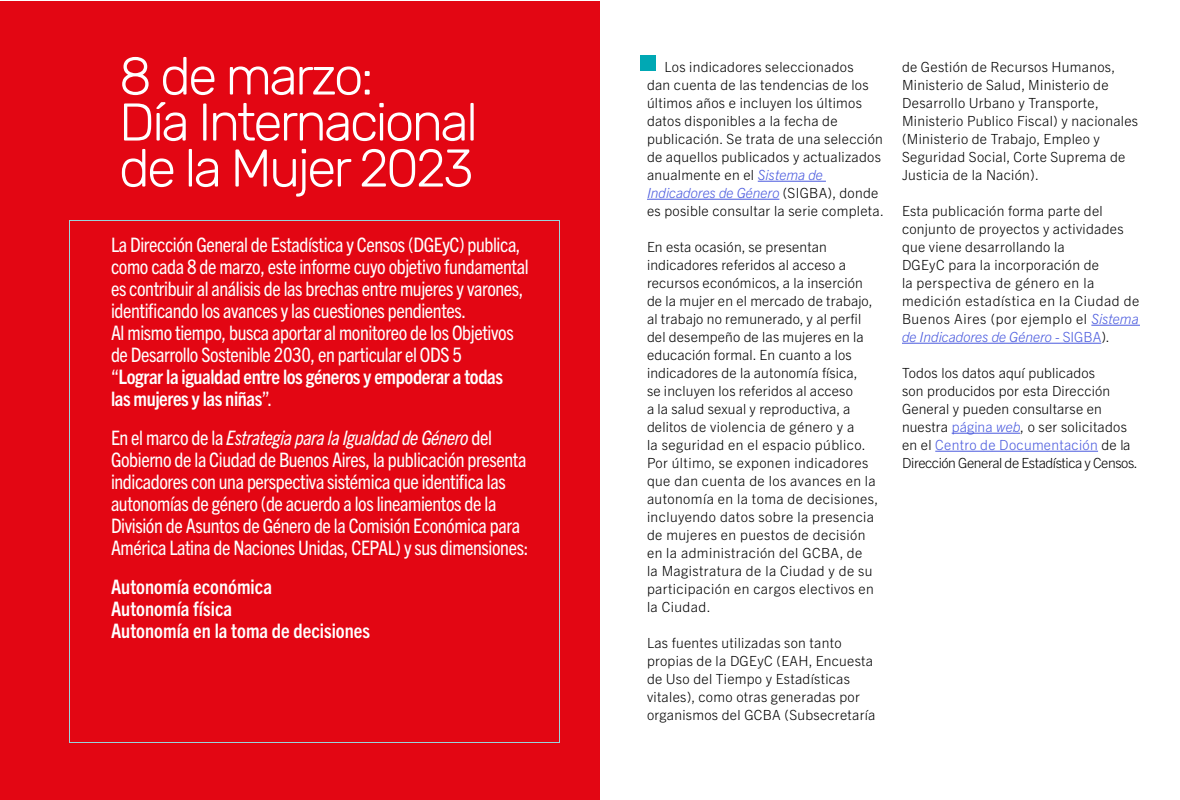
<style>
.page{position:relative;width:1180px;height:800px;background:#fff}
.page>*{position:absolute;margin:0;border:0;box-sizing:border-box;transform-origin:0 0}
.t1{font:300 53px/46px "Rubik";letter-spacing:-.05em;color:#fff}
.t2{font:condensed 20px/22px "Trade Gothic Next LT Pro";letter-spacing:-.02em;color:#fff}
.t3{font:700 condensed 20px/22px "Trade Gothic Next LT Pro";color:#fff}
.t4{font:300 14px/18px "Trade Gothic Next LT Pro";letter-spacing:.02em;color:#000}
.s1{font-weight:700}
.s2{font-style:italic}
.s3{font-style:italic;color:#4a5ade}
.s4{color:#4a5ade}
</style>
<div class="page">
<div style="left:0;top:1px;width:600px;height:799px;background:#e30613"></div>
<hr style="left:758px;top:181px;width:68px;height:1px;background:#4a5ade">
<hr style="left:647px;top:199px;width:132px;height:1px;background:#4a5ade">
<hr style="left:1091px;top:325px;width:49px;height:1px;background:#4a5ade">
<hr style="left:902px;top:343px;width:199px;height:1px;background:#4a5ade">
<hr style="left:952px;top:433px;width:68px;height:1px;background:#4a5ade">
<hr style="left:935px;top:451px;width:163px;height:1px;background:#4a5ade">
<div style="left:640px;top:55px;width:16px;height:16px;background:#00a8b4"></div>
<h1 class="t1" style="left:119px;top:55px;width:361px">8 de marzo:<br>Día Internacional de la Mujer 2023</h1>
<p class="t2" style="left:111px;top:232px;width:419px">La Dirección General de Estadística y Censos (DGEyC) publica, como cada 8 de marzo, este informe cuyo objetivo fundamental es contribuir al análisis de las brechas entre mujeres y varones, identificando los avances y las cuestiones pendientes.<br>Al mismo tiempo, busca aportar al monitoreo de los Objetivos de Desarrollo Sostenible 2030, en particular el ODS 5<br>“<span class="s1">Lograr la igualdad entre los géneros y empoderar a todas<br>las mujeres y las niñas</span>”.</p>
<p class="t2" style="left:111px;top:425px;width:419px">En el marco de la <span class="s2">Estrategia para la Igualdad de Género</span> del Gobierno de la Ciudad de Buenos Aires, la publicación presenta indicadores con una perspectiva sistémica que identifica las autonomías de género (de acuerdo a los lineamientos de la División de Asuntos de Género de la Comisión Económica para América Latina de Naciones Unidas, CEPAL) y sus dimensiones:</p>
<h2 class="t3" style="left:111px;top:574px;width:261px">Autonomía económica<br>Autonomía física<br>Autonomía en la toma de decisiones</h2>
<p class="t4" style="left:647px;top:57px;width:238px;text-indent:18px">Los indicadores seleccionados<br>dan cuenta de las tendencias de los últimos años e incluyen los últimos datos disponibles a la fecha de publicación. Se trata de una selección de aquellos publicados y actualizados anualmente en el <span class="s3">Sistema de Indicadores de Género</span> (SIGBA), donde es posible consultar la serie completa.</p>
<p class="t4" style="left:647px;top:237px;width:233px">En esta ocasión, se presentan indicadores referidos al acceso a recursos económicos, a la inserción de la mujer en el mercado de trabajo, al trabajo no remunerado, y al perfil del desempeño de las mujeres en la educación formal. En cuanto a los indicadores de la autonomía física,<br>se incluyen los referidos al acceso<br>a la salud sexual y reproductiva, a delitos de violencia de género y a<br>la seguridad en el espacio público.<br>Por último, se exponen indicadores que dan cuenta de los avances en la autonomía en la toma de decisiones, incluyendo datos sobre la presencia de mujeres en puestos de decisión en la administración del GCBA, de<br>la Magistratura de la Ciudad y de su participación en cargos electivos en la Ciudad.</p>
<p class="t4" style="left:647px;top:633px;width:230px">Las fuentes utilizadas son tanto propias de la DGEyC (EAH, Encuesta de Uso del Tiempo y Estadísticas vitales), como otras generadas por organismos del GCBA (Subsecretaría</p>
<p class="t4" style="left:902px;top:57px;width:238px">de Gestión de Recursos Humanos, Ministerio de Salud, Ministerio de Desarrollo Urbano y Transporte, Ministerio Publico Fiscal) y nacionales (Ministerio de Trabajo, Empleo y Seguridad Social, Corte Suprema de Justicia de la Nación).</p>
<p class="t4" style="left:902px;top:201px;width:239px">Esta publicación forma parte del conjunto de proyectos y actividades que viene desarrollando la<br>DGEyC para la incorporación de<br>la perspectiva de género en la medición estadística en la Ciudad de Buenos Aires (por ejemplo el <span class="s3">Sistema de Indicadores de Género</span> <span class="s4">- SIGBA</span>).</p>
<p class="t4" style="left:902px;top:363px;width:237px">Todos los datos aquí publicados<br>son producidos por esta Dirección General y pueden consultarse en nuestra <span class="s4">página</span> <span class="s3">web</span>, o ser solicitados en el <span class="s4">Centro de Documentación</span> de la Dirección General de Estadística y Censos.</p>
</div>
